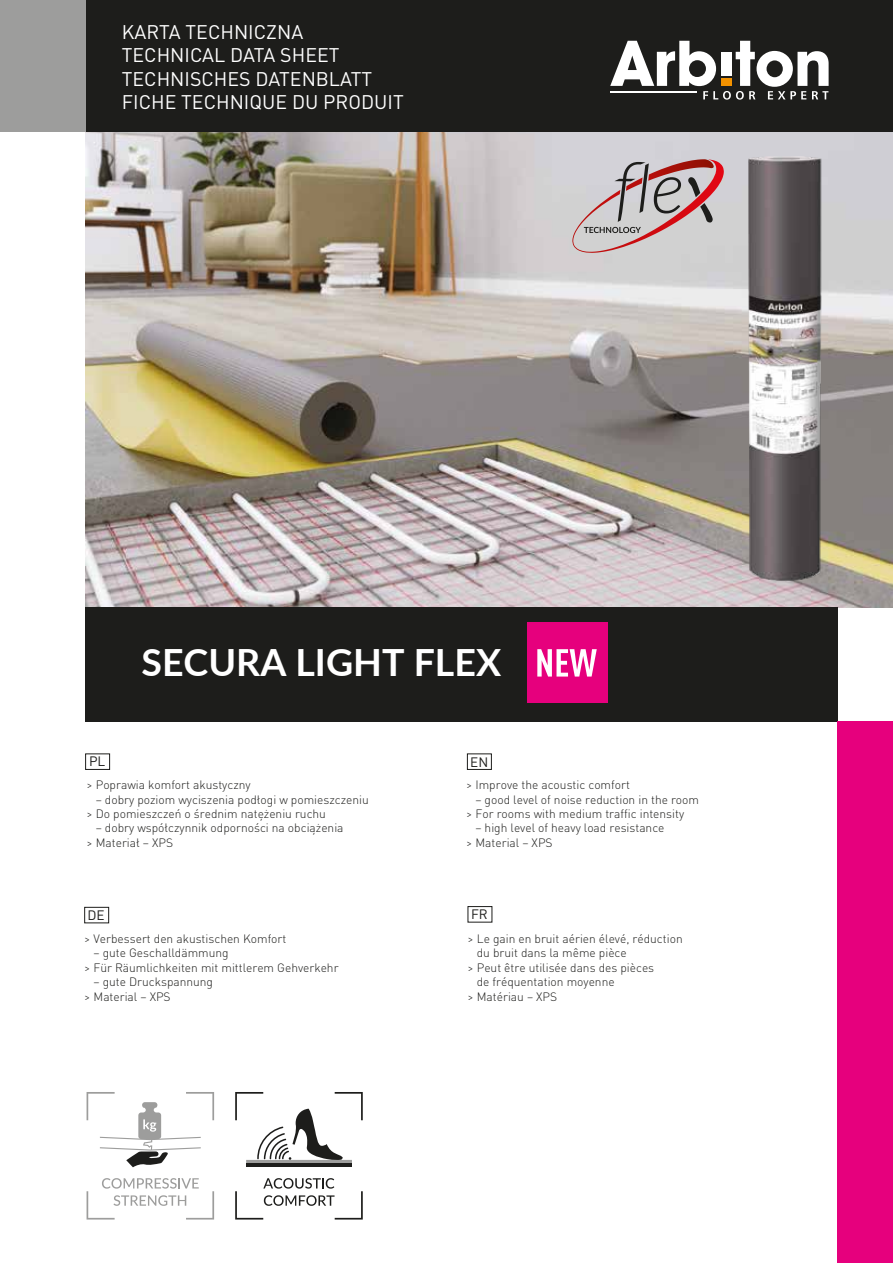
<style>
.page{position:relative;width:893px;height:1263px;background:#fff}
.page>*{position:absolute;margin:0;border:0;box-sizing:border-box;transform-origin:0 0}
.t1{font:700 37.5px "Lato";color:#fff}
.t2{font:19.5px/23.4px "DIN Pro";color:#fff}
.t3{font:13.5px "DIN Pro";color:#1d1d1b}
.t4{font:300 12px/14.4px "DIN Pro";color:#1d1d1b}
</style>
<div class="page">
<img style="left:85px;top:131px;width:808px;height:476px">
<div style="left:467px;top:753px;width:25px;height:17px;border:1px solid #1d1d1b"></div>
<div style="left:84px;top:907px;width:25px;height:16px;border:1px solid #1d1d1b"></div>
<div style="left:85px;top:753px;width:25px;height:17px;border:1px solid #1d1d1b"></div>
<div style="left:468px;top:906px;width:24px;height:16px;border:1px solid #1d1d1b"></div>
<div style="left:85px;top:607px;width:752px;height:114px;background:#1d1d1b"></div>
<div style="left:85px;top:0;width:808px;height:131px;background:#1d1d1b"></div>
<div style="left:0;top:0;width:86px;height:131px;background:#9d9d9c"></div>
<svg style="left:610px;top:41px;width:219px;height:59px"></svg>
<div style="left:721px;top:78px;width:10px;height:8px;background:#f39200"></div>
<div style="left:837px;top:721px;width:56px;height:542px;background:#e6007d"></div>
<svg style="left:572px;top:159px;width:152px;height:94px;background:#c2aeb0"></svg>
<img style="left:748px;top:157px;width:76px;height:425px">
<svg style="left:87px;top:1178px;width:127px;height:41px"></svg>
<svg style="left:87px;top:1092px;width:127px;height:75px"></svg>
<hr style="left:246px;top:1160px;width:106px;height:3px;background:#9d9d9c">
<hr style="left:246px;top:1163px;width:106px;height:4px;background:#1d1d1b">
<svg style="left:235px;top:1092px;width:128px;height:68px"></svg>
<svg style="left:235px;top:1178px;width:128px;height:41px"></svg>
<div style="left:527px;top:622px;width:80px;height:81px;background:#e6007d"></div>
<svg style="left:537px;top:649px;width:60px;height:27px"></svg>
<h2 class="t2" style="left:122px;top:19px;width:283px">KARTA TECHNICZNA<br>TECHNICAL DATA SHEET<br>TECHNISCHES DATENBLATT<br>FICHE TECHNIQUE DU PRODUIT</h2>
<p class="t3" style="left:89px;top:752px;width:18px">PL</p>
<h1 class="t1" style="left:141px;top:635px;width:361px">SECURA LIGHT FLEX</h1>
<p class="t3" style="left:470px;top:753px;width:19px">EN</p>
<p class="t4" style="left:87px;top:776px;width:166px">&gt; Poprawia komfort akustyczny</p>
<p class="t4" style="left:87px;top:791px;width:284px;text-indent:9px">– dobry poziom wyciszenia podłogi w pomieszczeniu &gt; Do pomieszczeń o średnim natężeniu ruchu</p>
<p class="t4" style="left:87px;top:820px;width:258px;text-indent:9px">– dobry współczynnik odporności na obciążenia &gt; Materiał – XPS</p>
<p class="t3" style="left:88px;top:906px;width:19px">DE</p>
<p class="t4" style="left:84px;top:930px;width:204px">&gt; Verbessert den akustischen Komfort</p>
<p class="t4" style="left:84px;top:945px;width:256px;text-indent:9px">– gute Geschalldämmung<br>&gt; Für Räumlichkeiten mit mittlerem Gehverkehr</p>
<p class="t4" style="left:84px;top:973px;width:130px;text-indent:9px">– gute Druckspannung &gt; Material – XPS</p>
<p class="t4" style="left:466px;top:776px;width:165px">&gt; Improve the acoustic comfort</p>
<p class="t4" style="left:466px;top:791px;width:234px;text-indent:9px">– good level of noise reduction in the room &gt; For rooms with medium traffic intensity</p>
<p class="t4" style="left:466px;top:820px;width:200px;text-indent:9px">– high level of heavy load resistance &gt; Material – XPS</p>
<p class="t3" style="left:471px;top:905px;width:18px">FR</p>
<p class="t4" style="left:468px;top:930px;width:217px">&gt; Le gain en bruit aérien élevé, réduction</p>
<p class="t4" style="left:477px;top:945px;width:152px">du bruit dans la même pièce</p>
<p class="t4" style="left:468px;top:959px;width:188px">&gt; Peut être utilisée dans des pièces</p>
<p class="t4" style="left:477px;top:973px;width:139px">de fréquentation moyenne</p>
<p class="t4" style="left:468px;top:988px;width:91px">&gt; Matériau – XPS</p>
</div>
